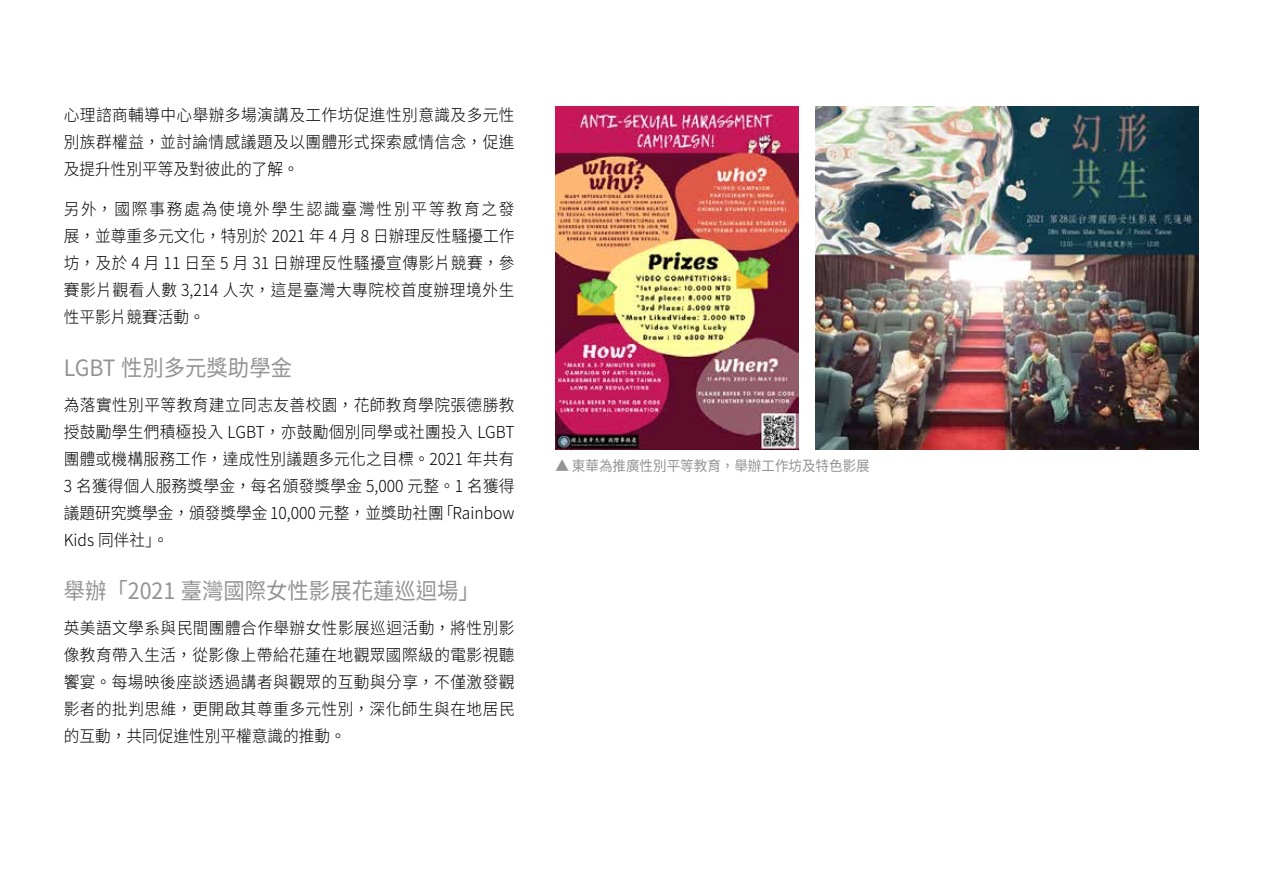
<style>
.page{position:relative;width:1263px;height:893px;background:#fff}
.page>*{position:absolute;margin:0;border:0;box-sizing:border-box;transform-origin:0 0}
.t1{font:22.5px "Noto Sans CJ Ktc";color:#949495;scale:.95 1}
.t2{font:300 16.5px/27px "Noto Sans CJ Ktc";letter-spacing:.03em;color:#000;text-align:justify;scale:.95 1}
.t3{font:14.25px "Noto Sans CJ Ktc";color:#949495;scale:.95 1}
</style>
<div class="page">
<hr style="left:1262px;top:0;width:1px;height:893px;background:#efefef">
<img style="left:555px;top:106px;width:243px;height:343px">
<img style="left:815px;top:106px;width:383px;height:343px">
<p class="t2" style="left:64px;top:102px;width:476px">心理諮商輔導中心舉辦多場演講及工作坊促進性別意識及多元性別族群權益，並討論情感議題及以團體形式探索感情信念，促進及提升性別平等及對彼此的了解。</p>
<p class="t2" style="left:64px;top:195px;width:476px">另外，國際事務處為使境外學生認識臺灣性別平等教育之發展，並尊重多元文化，特別於 2021 年 4 月 8 日辦理反性騷擾工作坊，及於 4 月 11 日至 5 月 31 日辦理反性騷擾宣傳影片競賽，參賽影片觀看人數 3,214 人次，這是臺灣大專院校首度辦理境外生性平影片競賽活動。</p>
<h1 class="t1" style="left:64px;top:355px;width:242px">LGBT 性別多元獎助學金</h1>
<p class="t2" style="left:64px;top:391px;width:476px">為落實性別平等教育建立同志友善校園，花師教育學院張德勝教授鼓勵學生們積極投入 LGBT，亦鼓勵個別同學或社團投入 LGBT團體或機構服務工作，達成性別議題多元化之目標。2021 年共有3 名獲得個人服務獎學金，每名頒發獎學金 5,000 元整。1 名獲得議題研究獎學金，頒發獎學金 10,000 元整，並獎助社團「Rainbow Kids 同伴社」。</p>
<h1 class="t1" style="left:64px;top:578px;width:440px">舉辦「2021 臺灣國際女性影展花蓮巡迴場」</h1>
<p class="t2" style="left:64px;top:614px;width:476px">英美語文學系與民間團體合作舉辦女性影展巡迴活動，將性別影像教育帶入生活，從影像上帶給花蓮在地觀眾國際級的電影視聽饗宴。每場映後座談透過講者與觀眾的互動與分享，不僅激發觀影者的批判思維，更開啟其尊重多元性別，深化師生與在地居民的互動，共同促進性別平權意識的推動。</p>
<p class="t3" style="left:555px;top:458px;width:332px">▲ 東華為推廣性別平等教育，舉辦工作坊及特色影展</p>
</div>
